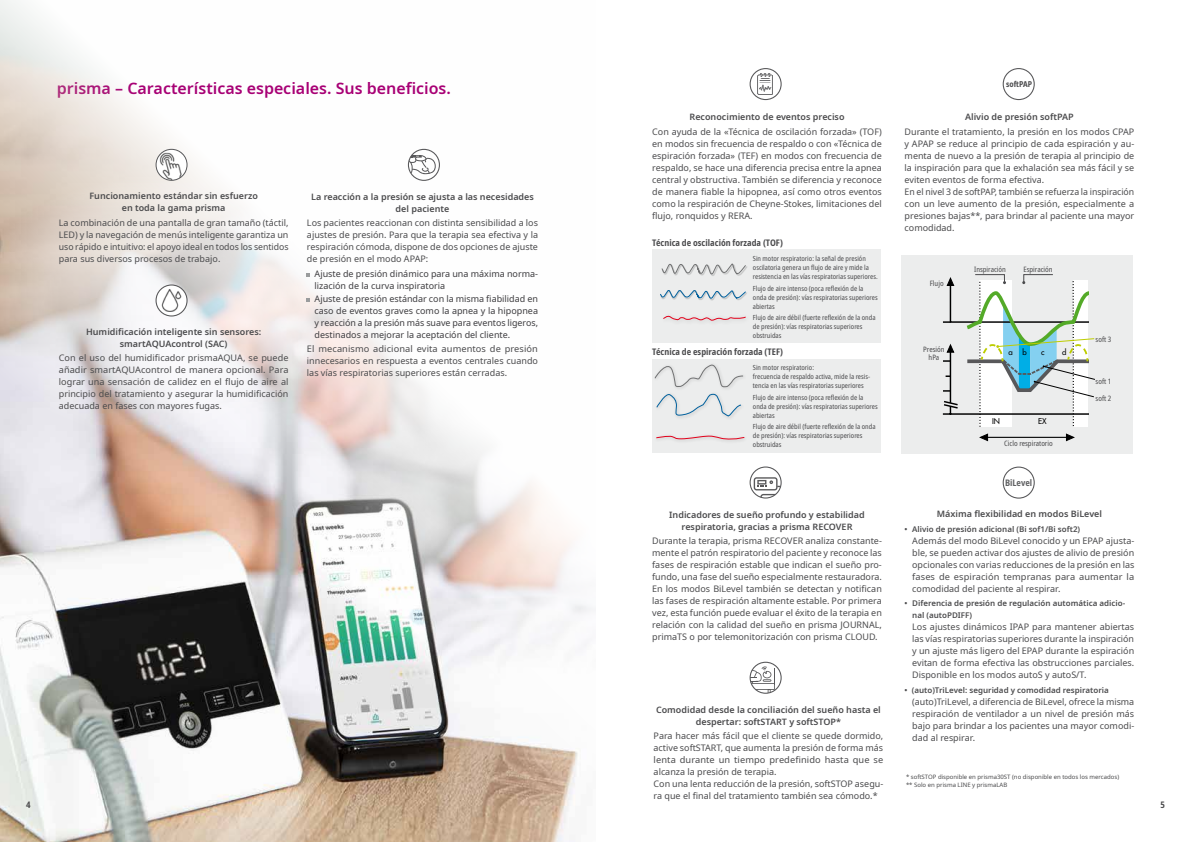
<style>
.page{position:relative;width:1191px;height:842px;background:#fff}
.page>*{position:absolute;margin:0;border:0;box-sizing:border-box;transform-origin:0 0}
.t1{font:600 16px "Noto Sans";color:#a80075}
.t2{font:9px/12px "Noto Sans";color:#4b4b4d;text-align:justify}
.t3{font:600 9px/12px "Noto Sans";color:#4b4b4d;text-align:center}
.t4{font:9px/12px "Noto Sans";color:#3e3d40}
.t5{font:700 condensed 9px "Noto Sans";color:#4b4b4d}
.t6{font:700 condensed 9px "Noto Sans";color:#606163}
.t7{font:700 condensed 8.1px "Noto Sans";color:#4b4b4d}
.t8{font:600 8px/12px "Noto Sans";color:#4b4b4d}
.t9{font:7.8px "Futura";color:#000}
.t10{font:condensed 7.4px/8.9px "Noto Sans";color:#4b4b4d;text-align:center}
.t11{font:condensed 7px/8.9px "Noto Sans";color:#4b4b4d}
.t12{font:6px/8.6px "Noto Sans";color:#4b4b4d}
</style>
<div class="page">
<img style="left:757px;top:73px;width:16px;height:22px">
<div style="left:749px;top:68px;width:32px;height:32px;border:1px solid #58585a;border-radius:50%"></div>
<svg style="left:753px;top:477px;width:28px;height:21px"></svg>
<div style="left:749px;top:466px;width:32px;height:32px;border:1px solid #58585a;border-radius:50%"></div>
<svg style="left:751px;top:666px;width:24px;height:27px"></svg>
<div style="left:749px;top:662px;width:32px;height:32px;border:1px solid #58585a;border-radius:50%"></div>
<div style="left:1002px;top:68px;width:32px;height:32px;border:1px solid #58585a;border-radius:50%"></div>
<div style="left:1002px;top:467px;width:32px;height:32px;border:1px solid #58585a;border-radius:50%"></div>
<div style="left:652px;top:249px;width:229px;height:94px;background:#eceded"></div>
<div style="left:662px;top:264px;width:85px;height:12px;background:#000;opacity:.3"></div>
<svg style="left:661px;top:263px;width:85px;height:12px"></svg>
<div style="left:660px;top:291px;width:87px;height:10px;background:#000;opacity:.3"></div>
<svg style="left:660px;top:290px;width:86px;height:9px"></svg>
<svg style="left:663px;top:315px;width:83px;height:6px"></svg>
<div style="left:652px;top:359px;width:229px;height:93px;background:#eceded"></div>
<svg style="left:654px;top:364px;width:90px;height:54px"></svg>
<svg style="left:656px;top:435px;width:89px;height:5px"></svg>
<img style="left:0;top:0;width:593px;height:842px">
<div style="left:901px;top:255px;width:231px;height:199px;background:#eceded"></div>
<svg style="left:979px;top:433px;width:9px;height:8px"></svg>
<svg style="left:1066px;top:433px;width:8px;height:8px"></svg>
<hr style="left:981px;top:437px;width:90px;height:1px;background:#000">
<svg style="left:943px;top:274px;width:152px;height:153px"></svg>
<svg style="left:0;top:177px;width:327px;height:260px"></svg>
<svg style="left:156px;top:149px;width:31px;height:31px"></svg>
<img style="left:159px;top:153px;width:24px;height:27px">
<div style="left:156px;top:149px;width:31px;height:32px;border:1px solid #58585a;border-radius:50%"></div>
<svg style="left:156px;top:285px;width:31px;height:31px"></svg>
<img style="left:161px;top:290px;width:22px;height:22px">
<div style="left:155px;top:284px;width:33px;height:32px;border:1px solid #58585a;border-radius:50%"></div>
<svg style="left:408px;top:149px;width:28px;height:26px"></svg>
<div style="left:408px;top:149px;width:32px;height:32px;border:1px solid #58585a;border-radius:50%"></div>
<h1 class="t1" style="left:57px;top:77px;width:396px">prisma – Características especiales. Sus beneficios.</h1>
<p class="t3" style="left:89px;top:190px;width:170px">Funcionamiento estándar sin esfuerzo en toda la gama prisma</p>
<p class="t2" style="left:59px;top:217px;width:231px">La combinación de una pantalla de gran tamaño (táctil, LED) y la navegación de menús inteligente garantiza un uso rápido e intuitivo: el apoyo ideal en todos los sentidos para sus diversos procesos de trabajo.</p>
<p class="t3" style="left:86px;top:326px;width:177px">Humidificación inteligente sin sensores: smartAQUAcontrol (SAC)</p>
<p class="t2" style="left:59px;top:352px;width:231px">Con el uso del humidificador prismaAQUA, se puede añadir smartAQUAcontrol de manera opcional. Para lograr una sensación de calidez en el flujo de aire al principio del tratamiento y asegurar la humidificación adecuada en fases con mayores fugas.</p>
<p class="t3" style="left:311px;top:191px;width:224px">La reacción a la presión se ajusta a las necesidades del paciente</p>
<p class="t2" style="left:307px;top:217px;width:233px">Los pacientes reaccionan con distinta sensibilidad a los ajustes de presión. Para que la terapia sea efectiva y la respiración cómoda, dispone de dos opciones de ajuste de presión en el modo APAP:</p>
<p class="t4" style="left:315px;top:268px;width:225px">Ajuste de presión dinámico para una máxima norma&shy;lización de la curva inspiratoria</p>
<p class="t4" style="left:314px;top:293px;width:225px;text-align:justify">Ajuste de presión estándar con la misma fiabilidad en caso de eventos graves como la apnea y la hipopnea y reacción a la presión más suave para eventos ligeros, destinados a mejorar la aceptación del cliente.</p>
<p class="t2" style="left:307px;top:343px;width:233px">El mecanismo adicional evita aumentos de presión innecesarios en respuesta a eventos centrales cuando las vías respiratorias superiores están cerradas.</p>
<p class="t5" style="left:26px;top:799px;width:6px">4</p>
<p class="t3" style="left:689px;top:111px;width:157px">Reconocimiento de eventos preciso</p>
<p class="t2" style="left:652px;top:126px;width:231px">Con ayuda de la «Técnica de oscilación forzada» (TOF) en modos sin frecuencia de respaldo o con «Técnica de espiración forzada» (TEF) en modos con frecuencia de respaldo, se hace una diferencia precisa entre la apnea central y obstructiva. También se diferencia y reconoce de manera fiable la hipopnea, así como otros eventos como la respiración de Cheyne-Stokes, limitaciones del flujo, ronquidos y RERA.</p>
<p class="t11" style="left:753px;top:255px;width:126px">Sin motor respiratorio: la señal de presión oscilatoria genera un flujo de aire y mide la resistencia en las vías respiratorias superiores.</p>
<p class="t11" style="left:753px;top:284px;width:126px">Flujo de aire intenso (poca reflexión de la onda de presión): vías respiratorias superiores abiertas</p>
<p class="t11" style="left:753px;top:314px;width:124px">Flujo de aire débil (fuerte reflexión de la onda de presión): vías respiratorias superiores obstruidas</p>
<p class="t5" style="left:652px;top:236px;width:132px">Técnica de oscilación forzada (TOF)</p>
<p class="t7" style="left:1006px;top:78px;width:28px">softPAP</p>
<p class="t3" style="left:965px;top:111px;width:110px">Alivio de presión softPAP</p>
<p class="t2" style="left:904px;top:126px;width:231px;text-align:left">Durante el tratamiento, la presión en los modos CPAP y APAP se reduce al principio de cada espiración y au&shy;menta de nuevo a la presión de terapia al principio de la inspiración para que la exhalación sea más fácil y se eviten eventos de forma efectiva.<br>En el nivel 3 de softPAP, también se refuerza la inspiración con un leve aumento de la presión, especialmente a presiones bajas**, para brindar al paciente una mayor comodidad.</p>
<p class="t10" style="left:929px;top:279px;width:15px">Flujo</p>
<p class="t10" style="left:974px;top:265px;width:33px">Inspiración</p>
<p class="t10" style="left:1023px;top:265px;width:31px">Espiración</p>
<p class="t10" style="left:1095px;top:335px;width:17px">soft 3</p>
<p class="t10" style="left:923px;top:345px;width:23px">Presión hPa</p>
<p class="t5" style="left:652px;top:346px;width:132px">Técnica de espiración forzada (TEF)</p>
<p class="t9" style="left:1008px;top:347px;width:20px">a b</p>
<p class="t9" style="left:1041px;top:347px;width:5px">c</p>
<p class="t9" style="left:1062px;top:347px;width:6px">d</p>
<p class="t11" style="left:753px;top:364px;width:119px">Sin motor respiratorio:<br>frecuencia de respaldo activa, mide la resis&shy;tencia en las vías respiratorias superiores</p>
<p class="t11" style="left:753px;top:393px;width:126px">Flujo de aire intenso (poca reflexión de la onda de presión): vías respiratorias superiores abiertas</p>
<p class="t11" style="left:753px;top:423px;width:124px">Flujo de aire débil (fuerte reflexión de la onda de presión): vías respiratorias superiores obstruidas</p>
<p class="t9" style="left:992px;top:415px;width:9px">IN</p>
<p class="t9" style="left:1038px;top:415px;width:10px">EX</p>
<p class="t10" style="left:1004px;top:439px;width:50px">Ciclo respiratorio</p>
<p class="t6" style="left:1005px;top:476px;width:29px">BiLevel</p>
<p class="t10" style="left:1095px;top:377px;width:17px">soft 1</p>
<p class="t10" style="left:1095px;top:394px;width:17px">soft 2</p>
<p class="t3" style="left:669px;top:509px;width:197px">Indicadores de sueño profundo y estabilidad respiratoria, gracias a prisma RECOVER</p>
<p class="t2" style="left:652px;top:535px;width:231px">Durante la terapia, prisma RECOVER analiza constante&shy;mente el patrón respiratorio del paciente y reconoce las fases de respiración estable que indican el sueño pro&shy;fundo, una fase del sueño especialmente restauradora.<br>En los modos BiLevel también se detectan y notifican las fases de respiración altamente estable. Por primera vez, esta función puede evaluar el éxito de la terapia en relación con la calidad del sueño en prisma JOURNAL, primaTS o por telemonitorización con prisma CLOUD.</p>
<p class="t3" style="left:656px;top:704px;width:226px">Comodidad desde la conciliación del sueño hasta el despertar: softSTART y softSTOP*</p>
<p class="t2" style="left:653px;top:730px;width:231px;text-align:left">Para hacer más fácil que el cliente se quede dormido, active softSTART, que aumenta la presión de forma más lenta durante un tiempo predefinido hasta que se alcanza la presión de terapia.<br>Con una lenta reducción de la presión, softSTOP asegu&shy;ra que el final del tratamiento también sea cómodo.*</p>
<p class="t3" style="left:936px;top:508px;width:167px">Máxima flexibilidad en modos BiLevel</p>
<p class="t8" style="left:904px;top:523px;width:177px">• Alivio de presión adicional (Bi sof1/Bi soft2)</p>
<p class="t2" style="left:912px;top:535px;width:224px">Además del modo BiLevel conocido y un EPAP ajusta&shy;ble, se pueden activar dos ajustes de alivio de presión opcionales con varias reducciones de la presión en las fases de espiración tempranas para aumentar la comodidad del paciente al respirar.</p>
<p class="t8" style="left:912px;top:598px;width:214px;text-indent:-8px">• Diferencia de presión de regulación automática adicio&shy;nal (autoPDIFF)</p>
<p class="t2" style="left:912px;top:621px;width:223px">Los ajustes dinámicos IPAP para mantener abiertas las vías respiratorias superiores durante la inspiración y un ajuste más ligero del EPAP durante la espiración evitan de forma efectiva las obstrucciones parciales.<br>Disponible en los modos autoS y autoS/T.</p>
<p class="t8" style="left:904px;top:684px;width:206px">• (auto)TriLevel: seguridad y comodidad respiratoria</p>
<p class="t2" style="left:912px;top:696px;width:223px">(auto)TriLevel, a diferencia de BiLevel, ofrece la misma respiración de ventilador a un nivel de presión más bajo para brindar a los pacientes una mayor comodi&shy;dad al respirar.</p>
<p class="t12" style="left:906px;top:772px;width:215px">* softSTOP disponible en prisma30ST (no disponible en todos los mercados) ** Solo en prisma LINE y prismaLAB</p>
<p class="t5" style="left:1160px;top:799px;width:6px">5</p>
</div>
